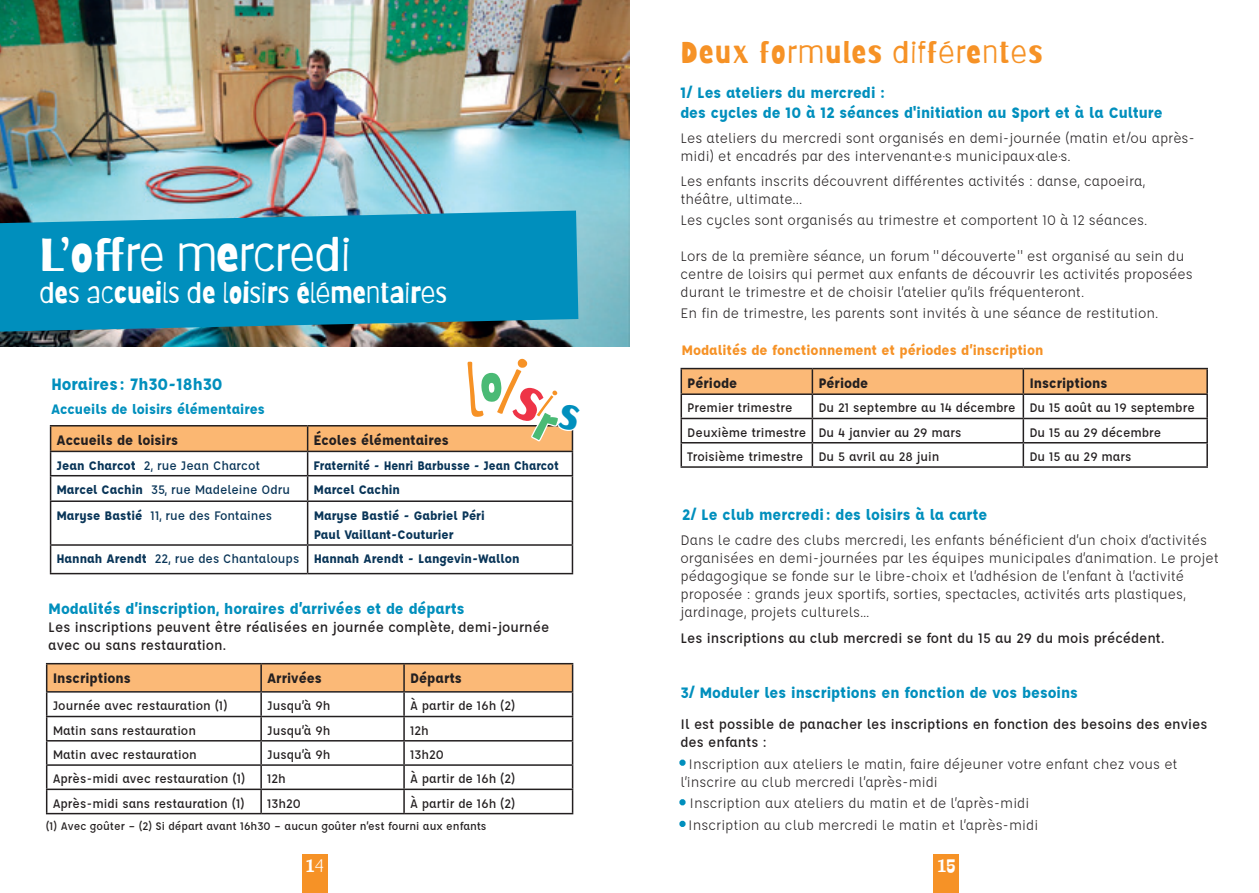
<style>
.page{position:relative;width:1259px;height:893px;background:#fff}
.page>*{position:absolute;margin:0;border:0;box-sizing:border-box;transform-origin:0 0}
.t1{font:46.5px "Barriecito";color:#fff}
.t2{font:30px "Barriecito";letter-spacing:.04em;color:#f69226}
.t3{font:28.5px "Barriecito";color:#fff;scale:.95 1}
.t4{font:700 18px "Affogato";color:#008fbd}
.t5{font:18px "Barriecito";color:#fff}
.t6{font:700 16.5px/19.8px "Affogato";color:#008fbd}
.t7{font:15px/18px "Affogato";color:#231f20}
.t8{font:500 15px/18px "Affogato";color:#231f20}
.t9{font:700 15px "Affogato";color:#231f20}
.t10{font:700 15px "Affogato";color:#f69226}
.t11{font:700 15px "Affogato";color:#008fbd}
.t12{font:500 13.5px/24.3px "Affogato";color:#231f20}
.t13{font:700 13.5px/19.5px "Affogato";color:#093558}
.t14{font:500 13.5px "Affogato";color:#093558}
.t15{font:700 13.5px "Affogato";color:#093558;scale:.95 1}
.t16{font:500 12px "Affogato";color:#231f20}
.s1{font-weight:700}
.s2{font-weight:500}
.s3{font-weight:900;font-size:18px;color:#008fbd}
</style>
<div class="page">
<div style="left:302px;top:854px;width:25px;height:39px;background:#f69226"></div>
<div style="left:933px;top:854px;width:26px;height:39px;background:#f69226"></div>
<img style="left:0;top:0;width:629px;height:347px">
<svg style="left:0;top:211px;width:578px;height:121px;background:#0c8eb7"></svg>
<hr style="left:50px;top:500px;width:258px;height:2px;background:#231f20">
<hr style="left:50px;top:502px;width:1px;height:42px;background:#231f20">
<hr style="left:308px;top:500px;width:265px;height:2px;background:#231f20">
<hr style="left:307px;top:502px;width:1px;height:42px;background:#231f20">
<hr style="left:572px;top:502px;width:1px;height:42px;background:#231f20">
<hr style="left:50px;top:544px;width:258px;height:2px;background:#231f20">
<svg style="left:50px;top:546px;width:1px;height:27px"></svg>
<hr style="left:308px;top:544px;width:265px;height:2px;background:#231f20">
<svg style="left:307px;top:546px;width:1px;height:27px"></svg>
<svg style="left:572px;top:546px;width:1px;height:27px"></svg>
<hr style="left:50px;top:573px;width:258px;height:1px;background:#231f20">
<hr style="left:308px;top:573px;width:265px;height:1px;background:#231f20">
<div style="left:682px;top:369px;width:524px;height:24px;background:#fbb977"></div>
<hr style="left:680px;top:368px;width:132px;height:1px;background:#231f20">
<hr style="left:680px;top:369px;width:2px;height:24px;background:#231f20">
<hr style="left:812px;top:368px;width:211px;height:1px;background:#231f20">
<hr style="left:811px;top:369px;width:2px;height:24px;background:#231f20">
<hr style="left:1023px;top:368px;width:185px;height:1px;background:#231f20">
<hr style="left:1022px;top:369px;width:2px;height:24px;background:#231f20">
<hr style="left:1206px;top:369px;width:2px;height:24px;background:#231f20">
<hr style="left:680px;top:393px;width:132px;height:2px;background:#231f20">
<hr style="left:680px;top:395px;width:2px;height:23px;background:#231f20">
<hr style="left:812px;top:393px;width:211px;height:2px;background:#231f20">
<hr style="left:811px;top:395px;width:2px;height:23px;background:#231f20">
<hr style="left:1023px;top:393px;width:185px;height:2px;background:#231f20">
<hr style="left:1022px;top:395px;width:2px;height:23px;background:#231f20">
<hr style="left:1206px;top:395px;width:2px;height:23px;background:#231f20">
<hr style="left:680px;top:418px;width:132px;height:1px;background:#231f20">
<hr style="left:680px;top:419px;width:2px;height:23px;background:#231f20">
<hr style="left:812px;top:418px;width:211px;height:1px;background:#231f20">
<hr style="left:811px;top:419px;width:2px;height:23px;background:#231f20">
<hr style="left:1023px;top:418px;width:185px;height:1px;background:#231f20">
<hr style="left:1022px;top:419px;width:2px;height:23px;background:#231f20">
<hr style="left:1206px;top:419px;width:2px;height:23px;background:#231f20">
<hr style="left:680px;top:442px;width:132px;height:1px;background:#231f20">
<hr style="left:680px;top:443px;width:2px;height:23px;background:#231f20">
<hr style="left:812px;top:442px;width:211px;height:1px;background:#231f20">
<hr style="left:811px;top:443px;width:2px;height:23px;background:#231f20">
<hr style="left:1023px;top:442px;width:185px;height:1px;background:#231f20">
<hr style="left:1022px;top:443px;width:2px;height:23px;background:#231f20">
<hr style="left:1206px;top:443px;width:2px;height:23px;background:#231f20">
<hr style="left:680px;top:466px;width:132px;height:2px;background:#231f20">
<hr style="left:812px;top:466px;width:211px;height:2px;background:#231f20">
<hr style="left:1023px;top:466px;width:185px;height:2px;background:#231f20">
<hr style="left:46px;top:663px;width:215px;height:1px;background:#231f20">
<hr style="left:261px;top:663px;width:143px;height:1px;background:#231f20">
<hr style="left:404px;top:663px;width:169px;height:1px;background:#231f20">
<svg style="left:46px;top:664px;width:527px;height:149px"></svg>
<hr style="left:46px;top:813px;width:215px;height:1px;background:#231f20">
<hr style="left:261px;top:813px;width:143px;height:1px;background:#231f20">
<hr style="left:404px;top:813px;width:169px;height:1px;background:#231f20">
<svg style="left:50px;top:425px;width:524px;height:75px"></svg>
<h1 class="t1" style="left:39px;top:223px;width:313px">L’offre mercredi</h1>
<h3 class="t3" style="left:39px;top:273px;width:431px">des accueils de loisirs élémentaires</h3>
<p class="t4" style="left:51px;top:372px;width:173px">Horaires : 7h30-18h30</p>
<p class="t11" style="left:51px;top:399px;width:215px">Accueils de loisirs élémentaires</p>
<p class="t9" style="left:57px;top:431px;width:123px">Accueils de loisirs</p>
<p class="t9" style="left:314px;top:431px;width:137px">Écoles élémentaires</p>
<p class="t14" style="left:57px;top:457px;width:205px"><span class="s1">Jean Charcot</span> 2, rue Jean Charcot</p>
<p class="t15" style="left:314px;top:457px;width:260px">Fraternité - Henri Barbusse - Jean Charcot</p>
<p class="t14" style="left:57px;top:481px;width:235px"><span class="s1">Marcel Cachin</span> 35, rue Madeleine Odru</p>
<p class="t13" style="left:314px;top:480px;width:88px">Marcel Cachin</p>
<p class="t14" style="left:57px;top:507px;width:217px"><span class="s1">Maryse Bastié</span> 11, rue des Fontaines</p>
<p class="t13" style="left:314px;top:505px;width:173px">Maryse Bastié - Gabriel Péri<br>Paul Vaillant-Couturier</p>
<p class="t13" style="left:57px;top:549px;width:464px">Hannah Arendt <span class="s2">22, rue des Chantaloups</span> Hannah Arendt - Langevin-Wallon</p>
<p class="t6" style="left:48px;top:599px;width:418px">Modalités d’inscription, horaires d’arrivées et de départs</p>
<p class="t8" style="left:48px;top:618px;width:502px">Les inscriptions peuvent être réalisées en journée complète, demi-journée avec ou sans restauration.</p>
<p class="t9" style="left:53px;top:669px;width:80px">Inscriptions</p>
<p class="t9" style="left:267px;top:669px;width:56px">Arrivées</p>
<p class="t9" style="left:410px;top:669px;width:53px">Départs</p>
<p class="t12" style="left:53px;top:693px;width:176px">Journée avec restauration (1)</p>
<p class="t12" style="left:267px;top:693px;width:65px">Jusqu’à 9h</p>
<p class="t12" style="left:410px;top:693px;width:107px">À partir de 16h (2)</p>
<p class="t12" style="left:53px;top:718px;width:145px">Matin sans restauration</p>
<p class="t12" style="left:267px;top:718px;width:65px">Jusqu’à 9h</p>
<p class="t12" style="left:410px;top:718px;width:20px">12h</p>
<p class="t12" style="left:53px;top:742px;width:146px">Matin avec restauration</p>
<p class="t12" style="left:267px;top:742px;width:65px">Jusqu’à 9h</p>
<p class="t12" style="left:410px;top:742px;width:35px">13h20</p>
<p class="t12" style="left:53px;top:767px;width:194px">Après-midi avec restauration (1)</p>
<p class="t12" style="left:267px;top:767px;width:20px">12h</p>
<p class="t12" style="left:410px;top:767px;width:107px">À partir de 16h (2)</p>
<p class="t12" style="left:53px;top:791px;width:193px">Après-midi sans restauration (1)</p>
<p class="t12" style="left:267px;top:791px;width:35px">13h20</p>
<p class="t12" style="left:410px;top:791px;width:107px">À partir de 16h (2)</p>
<p class="t16" style="left:46px;top:819px;width:442px">(1) Avec goûter – (2) Si départ avant 16h30 – aucun goûter n’est fourni aux enfants</p>
<h2 class="t2" style="left:680px;top:32px;width:364px">Deux formules différentes</h2>
<p class="t6" style="left:680px;top:82px;width:484px">1/ Les ateliers du mercredi :<br>des cycles de 10 à 12 séances d'initiation au Sport et à la Culture</p>
<p class="t7" style="left:680px;top:129px;width:516px">Les ateliers du mercredi sont organisés en demi-journée (matin et/ou après&shy;midi) et encadrés par des intervenant·e·s municipaux·ale·s.</p>
<p class="t7" style="left:680px;top:172px;width:466px">Les enfants inscrits découvrent différentes activités : danse, capoeira, théâtre, ultimate...</p>
<p class="t7" style="left:680px;top:211px;width:468px">Les cycles sont organisés au trimestre et comportent 10 à 12 séances.</p>
<p class="t7" style="left:680px;top:247px;width:514px">Lors de la première séance, un forum "découverte" est organisé au sein du centre de loisirs qui permet aux enfants de découvrir les activités proposées durant le trimestre et de choisir l’atelier qu’ils fréquenteront.</p>
<p class="t7" style="left:680px;top:304px;width:479px">En fin de trimestre, les parents sont invités à une séance de restitution.</p>
<p class="t10" style="left:681px;top:341px;width:363px">Modalités de fonctionnement et périodes d’inscription</p>
<p class="t9" style="left:687px;top:374px;width:51px">Période</p>
<p class="t9" style="left:818px;top:374px;width:51px">Période</p>
<p class="t9" style="left:1029px;top:374px;width:80px">Inscriptions</p>
<p class="t12" style="left:687px;top:396px;width:107px">Premier trimestre</p>
<p class="t12" style="left:687px;top:396px;width:509px;text-indent:131px">Du 21 septembre au 14 décembre Du 15 août au 19 septembre<br>Deuxième trimestre Du 4 janvier au 29 mars</p>
<p class="t12" style="left:1029px;top:420px;width:133px">Du 15 au 29 décembre</p>
<p class="t12" style="left:687px;top:444px;width:254px">Troisième trimestre Du 5 avril au 28 juin</p>
<p class="t12" style="left:1029px;top:444px;width:104px">Du 15 au 29 mars</p>
<p class="t6" style="left:682px;top:504px;width:307px">2/ Le club mercredi: des loisirs à la carte</p>
<p class="t7" style="left:680px;top:531px;width:540px">Dans le cadre des clubs mercredi, les enfants bénéficient d’un choix d’activités organisées en demi-journées par les équipes municipales d’animation. Le projet pédagogique se fonde sur le libre-choix et l’adhésion de l’enfant à l’activité proposée : grands jeux sportifs, sorties, spectacles, activités arts plastiques, jardinage, projets culturels…</p>
<p class="t8" style="left:680px;top:629px;width:485px">Les inscriptions au club mercredi se font du 15 au 29 du mois précédent.</p>
<p class="t6" style="left:680px;top:682px;width:399px">3/ Moduler les inscriptions en fonction de vos besoins</p>
<p class="t8" style="left:680px;top:715px;width:528px">Il est possible de panacher les inscriptions en fonction des besoins des envies des enfants :</p>
<p class="t7" style="left:680px;top:755px;width:498px"><span class="s3">·</span> Inscription aux ateliers le matin, faire déjeuner votre enfant chez vous et l’inscrire au club mercredi l’après-midi</p>
<p class="t7" style="left:680px;top:792px;width:359px;line-height:21.6px"><span class="s3">·</span> Inscription aux ateliers du matin et de l’après-midi<br><span class="s3">·</span> Inscription au club mercredi le matin et l’après-midi</p>
<p class="t5" style="left:306px;top:853px;width:19px">14</p>
<p class="t5" style="left:937px;top:853px;width:19px">15</p>
</div>
